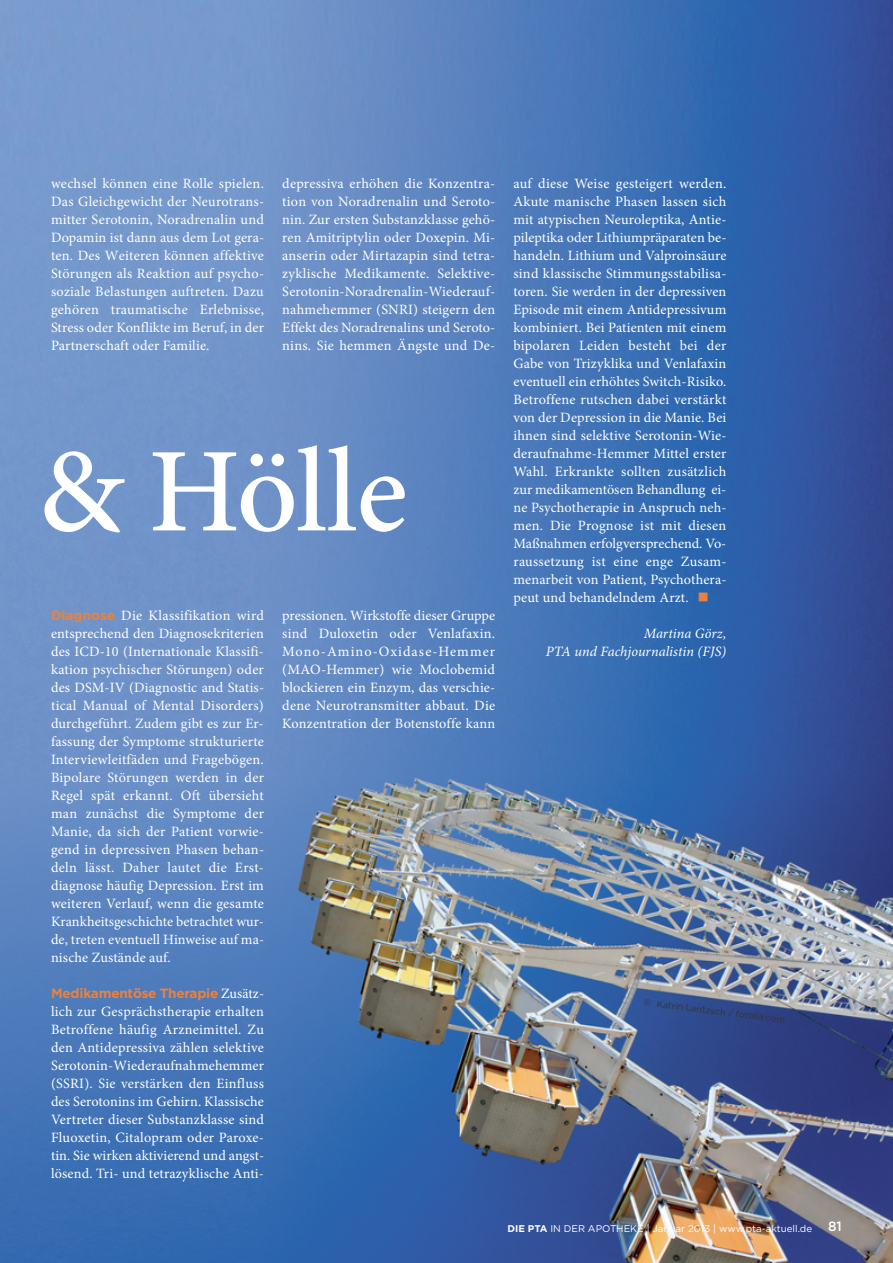
<style>
.page{position:relative;width:893px;height:1263px;background:#fff}
.page>*{position:absolute;margin:0;border:0;box-sizing:border-box;transform-origin:0 0}
.t1{font:500 120px "Minion Pro";letter-spacing:-.015em;color:#fff}
.t2{font:14.25px/18px "Minion Pro";letter-spacing:.01em;color:#fff;text-align:justify}
.t3{font:italic 14.25px/18px "Minion Pro";color:#fff;text-align:right}
.t4{font:700 13.5px "Gotham";letter-spacing:-.015em;color:#e98240}
.t5{font:9.75px "Gotham";color:#fff}
.t6{font:9px "Gotham";color:#343334}
.s1{font-family:"Gotham";font-weight:700;font-size:13.5px;color:#e98240}
.s2{font-family:"Minion Pro";font-weight:400;font-size:14.25px;color:#fff}
.s3{font-weight:700}
.s4{font-weight:500;font-size:13.5px}
</style>
<div class="page">
<img style="left:0;top:0;width:893px;height:1263px">
<svg style="left:699px;top:593px;width:9px;height:9px"></svg>
<p class="t2" style="left:51px;top:176px;width:215px">wechsel können eine Rolle spielen.<br>Das Gleichgewicht der Neurotrans&shy;mitter Serotonin, Noradrenalin und Dopamin ist dann aus dem Lot gera&shy;ten. Des Weiteren können affektive Störungen als Reaktion auf psycho&shy;soziale Belastungen auftreten. Dazu gehören traumatische Erlebnisse, Stress oder Konflikte im Beruf, in der Partnerschaft oder Familie.</p>
<p class="t2" style="left:282px;top:176px;width:215px">depressiva erhöhen die Konzentra&shy;tion von Noradrenalin und Seroto&shy;nin. Zur ersten Substanzklasse gehö&shy;ren Amitriptylin oder Doxepin. Mi&shy;anserin oder Mirtazapin sind tetra&shy;zyklische Medikamente. Selektive-Serotonin-Noradrenalin-Wiederauf&shy;nahmehemmer (SNRI) steigern den Effekt des Noradrenalins und Seroto&shy;nins. Sie hemmen Ängste und De-</p>
<h1 class="t1" style="left:38px;top:419px;width:371px">&amp; Hölle</h1>
<p class="t2" style="left:51px;top:608px;width:215px"><span class="s1">Diagnose</span> Die Klassifikation wird entsprechend den Diagnosekriterien des ICD-10 (Internationale Klassifi&shy;kation psychischer Störungen) oder des DSM-IV (Diagnostic and Statis&shy;tical Manual of Mental Disorders) durchgeführt. Zudem gibt es zur Er&shy;fassung der Symptome strukturierte Interviewleitfäden und Fragebögen.<br>Bipolare Störungen werden in der Regel spät erkannt. Oft übersieht man zunächst die Symptome der Manie, da sich der Patient vorwie&shy;gend in depressiven Phasen behan&shy;deln lässt. Daher lautet die Erst&shy;diagnose häufig Depression. Erst im weiteren Verlauf, wenn die gesamte Krankheitsgeschichte betrachtet wur&shy;de, treten eventuell Hinweise auf ma&shy;nische Zustände auf.</p>
<p class="t4" style="left:51px;top:988px;width:215px">Medikamentöse Therapie <span class="s2">Zusätz-</span></p>
<p class="t2" style="left:51px;top:1004px;width:215px">lich zur Gesprächstherapie erhalten Betroffene häufig Arzneimittel. Zu den Antidepressiva zählen selektive Serotonin-Wiederaufnahmehemmer (SSRI). Sie verstärken den Einfluss des Serotonins im Gehirn. Klassische Vertreter dieser Substanzklasse sind Fluoxetin, Citalopram oder Paroxe&shy;tin. Sie wirken aktivierend und angst&shy;lösend. Tri- und tetrazyklische Anti-</p>
<p class="t2" style="left:282px;top:608px;width:215px">pressionen. Wirkstoffe dieser Gruppe sind Duloxetin oder Venlafaxin.<br>Mono-Amino-Oxidase-Hemmer (MAO-Hemmer) wie Moclobemid blockieren ein Enzym, das verschie&shy;dene Neurotransmitter abbaut. Die Konzentration der Botenstoffe kann</p>
<p class="t2" style="left:513px;top:176px;width:215px">auf diese Weise gesteigert werden.<br>Akute manische Phasen lassen sich mit atypischen Neuroleptika, Antie&shy;pileptika oder Lithiumpräparaten be&shy;handeln. Lithium und Valproinsäure sind klassische Stimmungsstabilisa&shy;toren. Sie werden in der depressiven Episode mit einem Antidepressivum kombiniert. Bei Patienten mit einem bipolaren Leiden besteht bei der Gabe von Trizyklika und Venlafaxin eventuell ein erhöhtes Switch-Risiko.<br>Betroffene rutschen dabei verstärkt von der Depression in die Manie. Bei ihnen sind selektive Serotonin-Wie&shy;deraufnahme-Hemmer Mittel erster Wahl. Erkrankte sollten zusätzlich zur medikamentösen Behandlung ei&shy;ne Psychotherapie in Anspruch neh&shy;men. Die Prognose ist mit diesen Maßnahmen erfolgversprechend. Vo&shy;raussetzung ist eine enge Zusam&shy;menarbeit von Patient, Psychothera&shy;peut und behandelndem Arzt.</p>
<p class="t3" style="left:546px;top:624px;width:182px">Martina Görz,<br>PTA und Fachjournalistin (FJS)</p>
<p class="t6" style="left:644px;top:999px;width:143px;rotate:7deg">© Katrin Lantzsch / fotolia.com</p>
<p class="t5" style="left:507px;top:1225px;width:336px"><span class="s3">DIE PTA</span> IN DER APOTHEKE | Januar 2013 | www.pta-aktuell.de <span class="s4">81</span></p>
</div>
